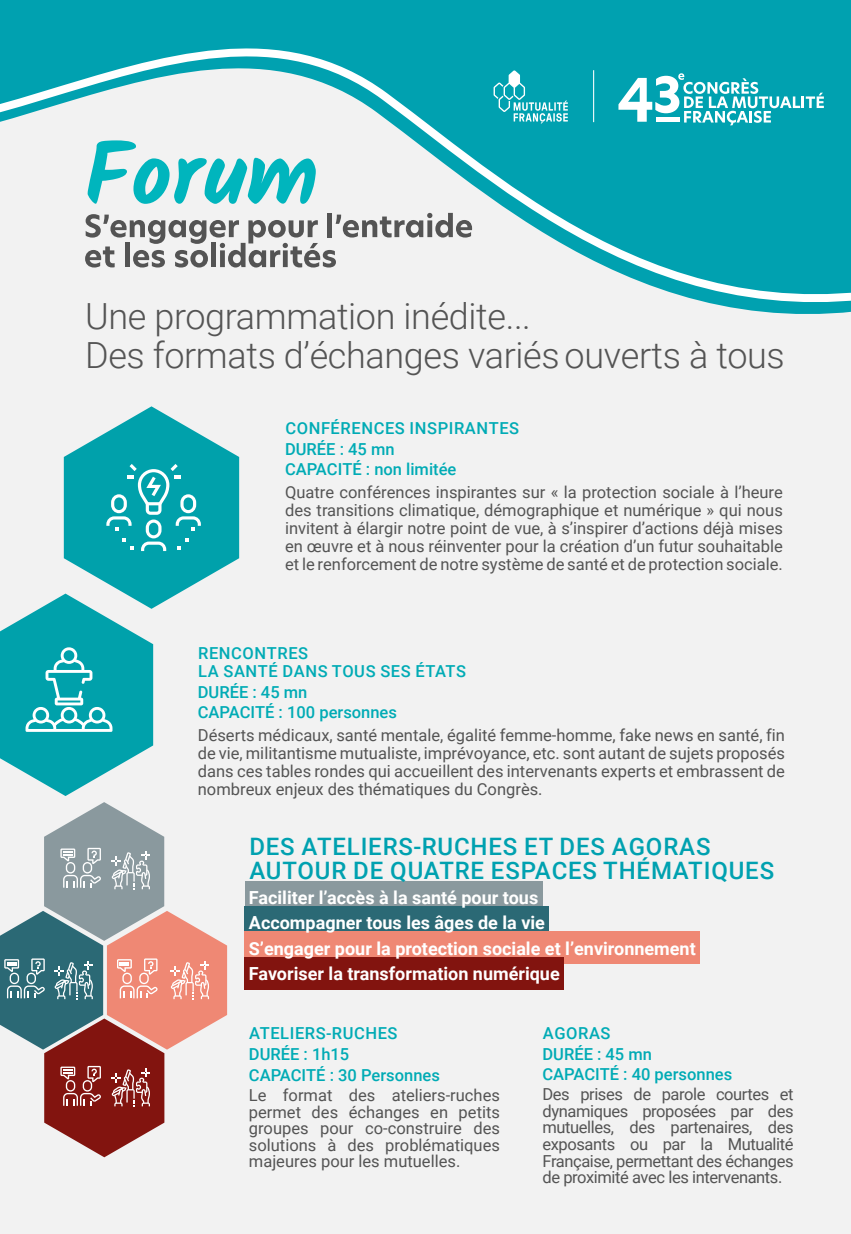
<style>
.page{position:relative;width:851px;height:1234px;background:#fff}
.page>*{position:absolute;margin:0;border:0;box-sizing:border-box;transform-origin:0 0}
.t1{font:300 36px "Roboto";letter-spacing:-.01em;color:#545454}
.t2{font:500 24px/24px "Roboto";letter-spacing:.035em;color:#00a1b0}
.TEXTE{font:700 18px "Roboto";color:#fff}
.t3{font:16.5px/16.5px "Roboto";color:#545454;text-align:justify}
.t4{font:500 16.5px "Roboto";color:#00abb5}
.t5{font:500 16.5px "Roboto";letter-spacing:.035em;color:#00abb5}
</style>
<div class="page">
<div style="left:0;top:0;width:850px;height:1232px;background:#f2f2f2"></div>
<svg style="left:0;top:0;width:850px;height:314px"></svg>
<svg style="left:493px;top:70px;width:74px;height:53px;background:#2fb2be"></svg>
<svg style="left:618px;top:73px;width:205px;height:52px"></svg>
<hr style="left:655px;top:118px;width:24px;height:4px;background:#fff">
<hr style="left:593px;top:70px;width:1px;height:52px;background:#fff">
<svg style="left:85px;top:213px;width:387px;height:54px"></svg>
<svg style="left:88px;top:140px;width:228px;height:64px"></svg>
<div style="left:244px;top:880px;width:298px;height:33px;background:#8a999e"></div>
<div style="left:244px;top:906px;width:305px;height:32px;background:#2b6975"></div>
<div style="left:244px;top:931px;width:456px;height:32px;background:#ef8874"></div>
<div style="left:244px;top:956px;width:320px;height:32px;background:#82140f"></div>
<svg style="left:0;top:802px;width:227px;height:354px"></svg>
<svg style="left:0;top:406px;width:239px;height:389px"></svg>
<p class="t1" style="left:85px;top:291px;width:447px">Une programmation inédite...</p>
<p class="t1" style="left:85px;top:330px;width:701px">Des formats d’échanges variésouverts à tous</p>
<p class="t5" style="left:285px;top:417px;width:235px">CONFÉRENCES INSPIRANTES</p>
<p class="t4" style="left:285px;top:438px;width:111px">DURÉE : 45 mn</p>
<p class="t4" style="left:285px;top:458px;width:173px">CAPACITÉ : non limitée</p>
<p class="t3" style="left:285px;top:482px;width:499px;line-height:18px">Quatre conférences inspirantes sur « la protection sociale à l’heure des transitions climatique, démographique et numérique » qui nous invitent à élargir notre point de vue, à s’inspirer d’actions déjà mises en œuvre et à nous réinventer pour la création d’un futur souhaitable et le renforcement de notre système de santé et de protection sociale.</p>
<p class="t5" style="left:198px;top:641px;width:112px">RENCONTRES</p>
<p class="t5" style="left:198px;top:659px;width:269px">LA SANTÉ DANS TOUS SES ÉTATS</p>
<p class="t4" style="left:198px;top:680px;width:111px">DURÉE : 45 mn</p>
<p class="t4" style="left:198px;top:700px;width:201px">CAPACITÉ : 100 personnes</p>
<p class="t3" style="left:198px;top:725px;width:588px;line-height:18px">Déserts médicaux, santé mentale, égalité femme-homme, fake news en santé, fin de vie, militantisme mutualiste, imprévoyance, etc. sont autant de sujets proposés dans ces tables rondes qui accueillent des intervenants experts et embrassent de nombreux enjeux des thématiques du Congrès.</p>
<p class="t2" style="left:249px;top:833px;width:526px">DES ATELIERS-RUCHES ET DES AGORAS<br>AUTOUR DE QUATRE ESPACES THÉMATIQUES</p>
<p class="TEXTE" style="left:249px;top:885px;width:291px">Faciliter l’accès à la santé pour tous</p>
<p class="TEXTE" style="left:249px;top:910px;width:297px">Accompagner tous les âges de la vie</p>
<p class="TEXTE" style="left:249px;top:935px;width:448px">S’engager pour la protection sociale et l’environnement</p>
<p class="TEXTE" style="left:249px;top:960px;width:312px">Favoriser la transformation numérique</p>
<p class="t5" style="left:249px;top:1020px;width:150px">ATELIERS-RUCHES</p>
<p class="t4" style="left:249px;top:1041px;width:102px">DURÉE : 1h15</p>
<p class="t4" style="left:249px;top:1062px;width:192px">CAPACITÉ : 30 Personnes</p>
<p class="t3" style="left:249px;top:1086px;width:252px">Le format des ateliers-ruches permet des échanges en petits groupes pour co-construire des solutions à des problématiques majeures pour les mutuelles.</p>
<p class="t4" style="left:542px;top:1020px;width:69px">AGORAS</p>
<p class="t4" style="left:542px;top:1041px;width:111px">DURÉE : 45 mn</p>
<p class="t4" style="left:542px;top:1061px;width:191px">CAPACITÉ : 40 personnes</p>
<p class="t3" style="left:542px;top:1085px;width:252px">Des prises de parole courtes et dynamiques proposées par des mutuelles, des partenaires, des exposants ou par la Mutualité Française, permettant des échanges de proximité avec les intervenants.</p>
</div>
